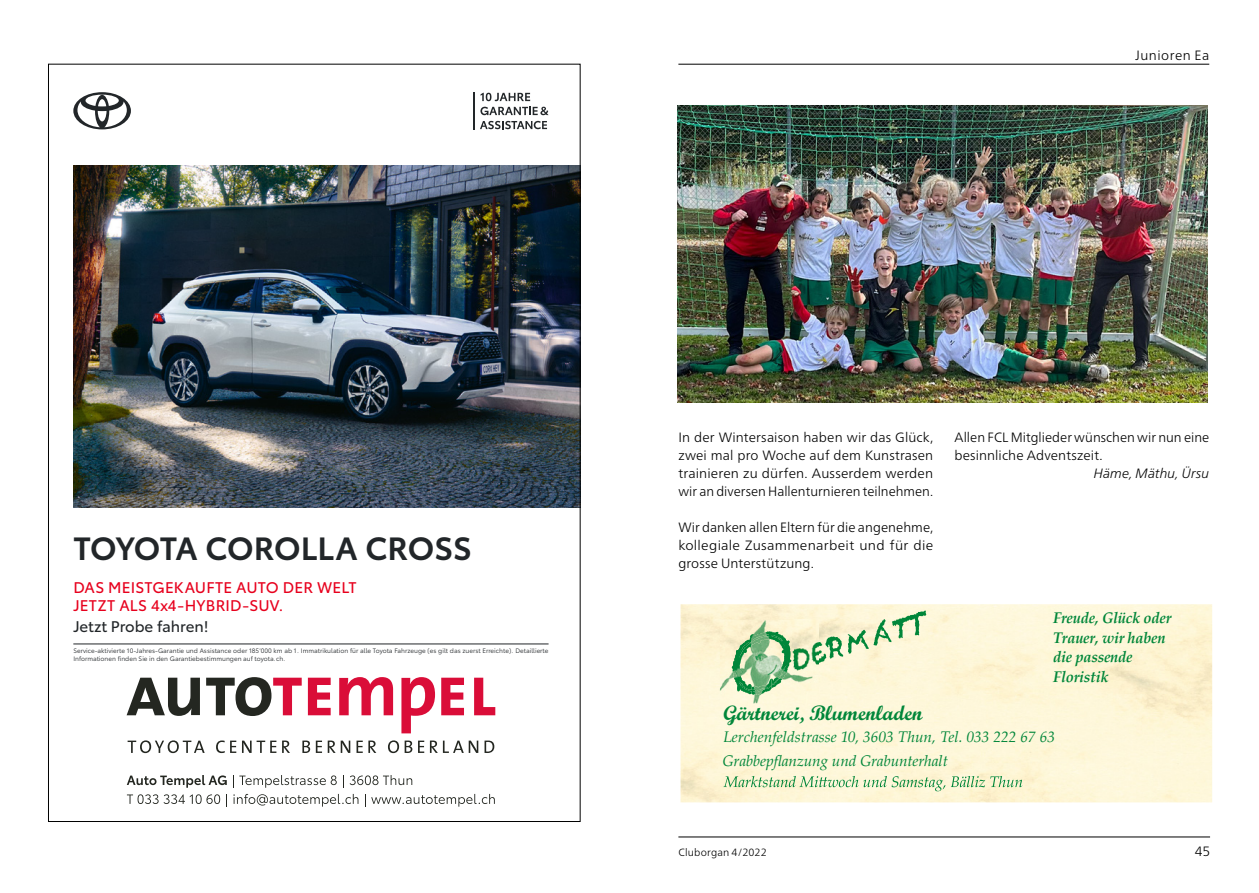
<style>
.page{position:relative;width:1259px;height:893px;background:#fff}
.page>*{position:absolute;margin:0;border:0;box-sizing:border-box;transform-origin:0 0}
.t1{font:600 31.8px "Toyota Type";letter-spacing:-.005em;color:#222629}
.t2{font:21px "Script MT Bold";color:#008639}
.t3{font:italic 15.45px "Palatino Linotype";color:#008639}
.t4{font:italic 700 15.45px/19.5px "Palatino Linotype";letter-spacing:-.015em;color:#008639;scale:.95 1}
.t5{font:15.3px/17.9px "Toyota Type";letter-spacing:.01em;color:#e7001d}
.t6{font:15.3px "Toyota Type";letter-spacing:-.005em;color:#222629}
.GT{font:300 13.5px/18px "Frutiger Neue LTW1 G";letter-spacing:.005em;color:#000;text-align:justify}
.GT-2{font:italic 300 13.5px "Frutiger Neue LTW1 G";color:#000}
.Titel_mit_Linie{font:300 13.5px "Frutiger Neue LTW1 G";letter-spacing:.035em;color:#000}
.t7{font:300 10.5px "Frutiger Neue LTW1 G";letter-spacing:.015em;color:#000}
.t8{font:6.3px/7.6px "Toyota Type";color:#222629}
</style>
<div class="page">
<hr style="left:678px;top:837px;width:532px;height:1px;background:#000">
<img style="left:73px;top:165px;width:505px;height:342px">
<svg style="left:73px;top:92px;width:58px;height:37px"></svg>
<hr style="left:73px;top:644px;width:475px;height:1px;background:#222629">
<hr style="left:473px;top:92px;width:1px;height:37px;background:#222629">
<svg style="left:480px;top:93px;width:50px;height:8px"></svg>
<svg style="left:480px;top:107px;width:68px;height:8px"></svg>
<svg style="left:480px;top:121px;width:67px;height:8px"></svg>
<svg style="left:127px;top:775px;width:100px;height:13px"></svg>
<svg style="left:233px;top:775px;width:104px;height:13px"></svg>
<svg style="left:343px;top:775px;width:1px;height:13px"></svg>
<svg style="left:350px;top:775px;width:62px;height:10px"></svg>
<svg style="left:127px;top:794px;width:93px;height:10px"></svg>
<svg style="left:226px;top:794px;width:1px;height:13px"></svg>
<svg style="left:233px;top:794px;width:125px;height:13px"></svg>
<svg style="left:365px;top:794px;width:130px;height:13px"></svg>
<svg style="left:128px;top:740px;width:77px;height:13px"></svg>
<svg style="left:216px;top:740px;width:20px;height:13px"></svg>
<svg style="left:242px;top:741px;width:34px;height:12px"></svg>
<svg style="left:282px;top:740px;width:8px;height:13px"></svg>
<svg style="left:302px;top:740px;width:8px;height:13px"></svg>
<svg style="left:316px;top:741px;width:6px;height:12px"></svg>
<svg style="left:328px;top:740px;width:22px;height:13px"></svg>
<svg style="left:356px;top:740px;width:20px;height:13px"></svg>
<svg style="left:388px;top:740px;width:24px;height:13px"></svg>
<svg style="left:418px;top:741px;width:6px;height:12px"></svg>
<svg style="left:430px;top:740px;width:48px;height:13px"></svg>
<svg style="left:484px;top:740px;width:10px;height:13px"></svg>
<svg style="left:127px;top:678px;width:73px;height:38px"></svg>
<svg style="left:206px;top:677px;width:96px;height:39px"></svg>
<svg style="left:308px;top:678px;width:23px;height:37px"></svg>
<svg style="left:339px;top:677px;width:54px;height:38px"></svg>
<svg style="left:401px;top:677px;width:34px;height:56px"></svg>
<svg style="left:441px;top:678px;width:23px;height:37px"></svg>
<svg style="left:474px;top:678px;width:21px;height:37px"></svg>
<img style="left:677px;top:106px;width:531px;height:297px">
<svg style="left:723px;top:776px;width:299px;height:15px;background:#d2e2ba"></svg>
<img style="left:792px;top:610px;width:136px;height:61px">
<img style="left:720px;top:620px;width:98px;height:83px">
<img style="left:792px;top:620px;width:26px;height:51px">
<img style="left:766px;top:634px;width:21px;height:6px">
<img style="left:736px;top:632px;width:30px;height:8px">
<img style="left:732px;top:652px;width:39px;height:38px">
<img style="left:733px;top:640px;width:57px;height:48px">
<hr style="left:678px;top:64px;width:531px;height:1px;background:#000">
<p class="Titel_mit_Linie" style="left:1135px;top:47px;width:76px">Junioren Ea</p>
<p class="t1" style="left:73px;top:524px;width:400px">TOYOTA COROLLA CROSS</p>
<p class="t5" style="left:73px;top:577px;width:285px">DAS MEISTGEKAUFTE AUTO DER WELT<br>JETZT ALS 4x4-HYBRID-SUV.</p>
<p class="t6" style="left:73px;top:615px;width:137px">Jetzt Probe fahren!</p>
<p class="t8" style="left:73px;top:647px;width:477px">Service-aktivierte 10-Jahres-Garantie und Assistance oder 185’000 km ab 1. Immatrikulation für alle Toyota Fahrzeuge (es gilt das zuerst Erreichte). Detaillierte<br>Informationen finden Sie in den Garantiebestimmungen auf toyota.ch.</p>
<p class="GT" style="left:678px;top:428px;width:256px">In der Wintersaison haben wir das Glück, zwei mal pro Woche auf dem Kunstrasen trainieren zu dürfen. Ausserdem werden wir an diversen Hallenturnieren teilnehmen.</p>
<p class="GT" style="left:678px;top:518px;width:256px">Wir danken allen Eltern für die angenehme, kollegiale Zusammenarbeit und für die grosse Unterstützung.</p>
<p class="GT" style="left:954px;top:428px;width:256px">Allen FCL Mitglieder wünschen wir nun eine besinnliche Adventszeit.</p>
<p class="GT-2" style="left:1093px;top:465px;width:117px">Häme, Mäthu, Ürsu</p>
<p class="t4" style="left:1053px;top:608px;width:126px">Freude, Glück oder<br>Trauer, wir haben die passende<br>Floristik</p>
<p class="t2" style="left:723px;top:700px;width:201px">Gärtnerei, Blumenladen</p>
<p class="t3" style="left:723px;top:726px;width:333px">Lerchenfeldstrasse 10, 3603 Thun, Tel. 033 222 67 63</p>
<p class="t3" style="left:722px;top:750px;width:227px">Grabbepflanzung und Grabunterhalt</p>
<p class="t7" style="left:678px;top:846px;width:90px">Cluborgan 4/2022</p>
<p class="GT" style="left:1194px;top:843px;width:17px">45</p>
</div>
